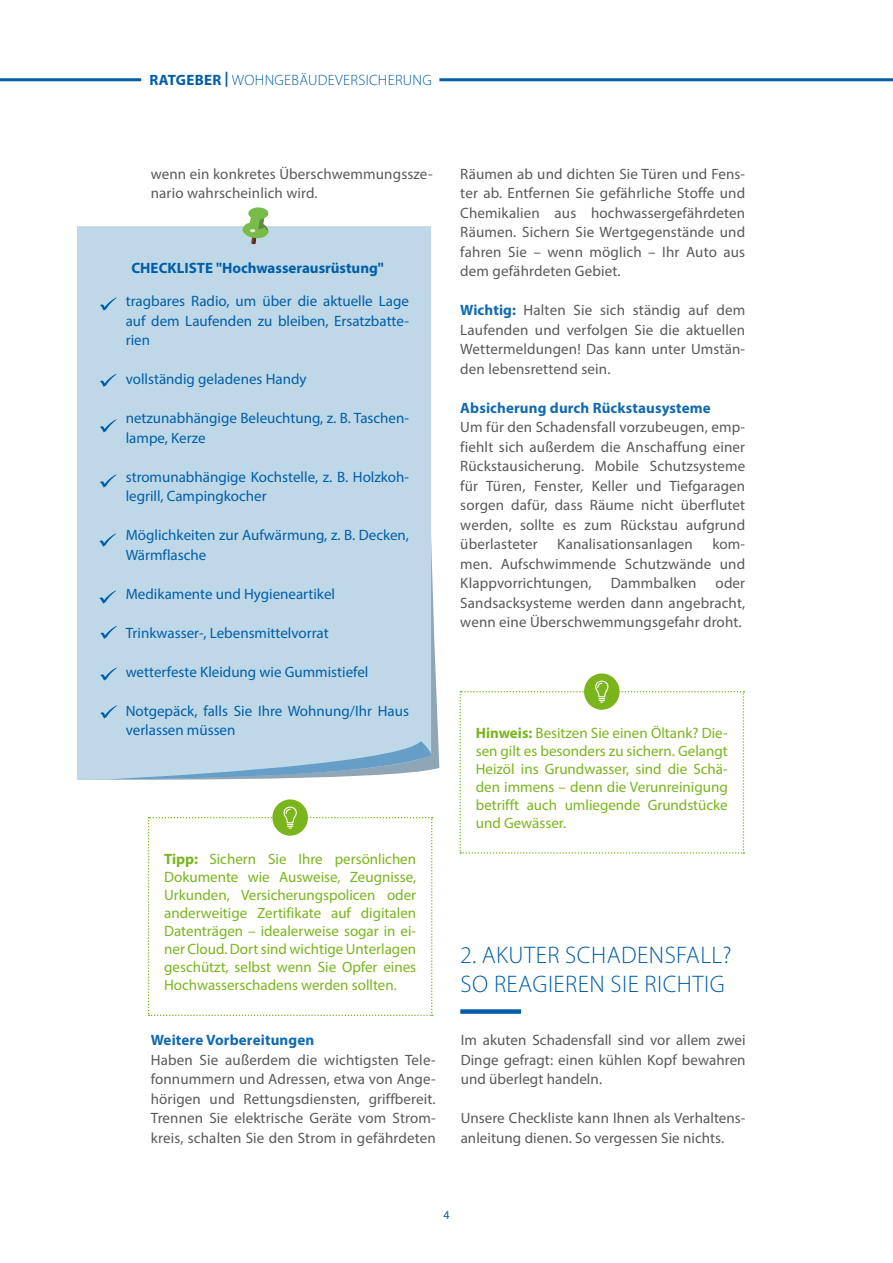
<style>
.page{position:relative;width:893px;height:1263px;background:#fff}
.page>*{position:absolute;margin:0;border:0;box-sizing:border-box;transform-origin:0 0}
.t1{font:300 24px/28.8px "Myriad Pro";letter-spacing:.02em;color:#005ea8}
.t2{font:15px/19.5px "Myriad Pro";letter-spacing:.01em;color:#595959;text-align:justify}
.t3{font:15px/18px "Myriad Pro";color:#7ab51c;text-align:justify}
.t4{font:15px/19.5px "Myriad Pro";color:#005ea8}
.t5{font:700 15px "Myriad Pro";letter-spacing:.01em;color:#116ab1}
.t6{font:300 15px "Myriad Pro";letter-spacing:.02em;color:#005ea8}
.t7{font:700 15px "Myriad Pro";color:#005ea8}
.t8{font:12px "Myriad Pro";color:#005ea8}
.s1{font-weight:700}
.s2{font-weight:700;color:#116ab1}
</style>
<div class="page">
<hr style="left:0;top:78px;width:141px;height:3px;background:#005ea8">
<hr style="left:439px;top:78px;width:454px;height:3px;background:#005ea8">
<svg style="left:431px;top:312px;width:8px;height:458px"></svg>
<div style="left:77px;top:226px;width:354px;height:554px;background:#bfd8e8"></div>
<svg style="left:109px;top:741px;width:322px;height:38px"></svg>
<div style="left:248px;top:207px;width:20px;height:12px;background:#79bb48;border-radius:50%"></div>
<svg style="left:242px;top:214px;width:28px;height:30px"></svg>
<svg style="left:100px;top:298px;width:17px;height:13px"></svg>
<svg style="left:99px;top:590px;width:17px;height:14px"></svg>
<svg style="left:100px;top:374px;width:17px;height:13px"></svg>
<svg style="left:100px;top:419px;width:17px;height:13px"></svg>
<svg style="left:100px;top:474px;width:17px;height:13px"></svg>
<svg style="left:99px;top:533px;width:17px;height:14px"></svg>
<svg style="left:100px;top:626px;width:17px;height:13px"></svg>
<svg style="left:100px;top:667px;width:17px;height:13px"></svg>
<svg style="left:100px;top:705px;width:17px;height:13px"></svg>
<svg style="left:272px;top:799px;width:36px;height:37px"></svg>
<svg style="left:148px;top:807px;width:285px;height:209px"></svg>
<svg style="left:584px;top:673px;width:36px;height:37px"></svg>
<svg style="left:459px;top:681px;width:285px;height:173px"></svg>
<div style="left:460px;top:1009px;width:61px;height:5px;background:#005ea8"></div>
<p class="t6" style="left:150px;top:73px;width:284px"><span class="s1">RATGEBER |</span> WOHNGEBÄUDEVERSICHERUNG</p>
<p class="t2" style="left:151px;top:165px;width:283px">wenn ein konkretes Überschwemmungssze&shy;nario wahrscheinlich wird.</p>
<p class="t7" style="left:131px;top:261px;width:254px">CHECKLISTE "Hochwasserausrüstung"</p>
<p class="t4" style="left:126px;top:292px;width:285px;text-align:justify">tragbares Radio, um über die aktuelle Lage auf dem Laufenden zu bleiben, Ersatzbatte&shy;rien</p>
<p class="t4" style="left:126px;top:370px;width:182px">vollständig geladenes Handy</p>
<p class="t4" style="left:126px;top:409px;width:285px">netzunabhängige Beleuchtung, z. B. Taschen&shy;lampe, Kerze</p>
<p class="t4" style="left:126px;top:468px;width:285px">stromunabhängige Kochstelle, z. B. Holzkoh&shy;legrill, Campingkocher</p>
<p class="t4" style="left:126px;top:526px;width:285px">Möglichkeiten zur Aufwärmung, z. B. Decken,<br>Wärmflasche</p>
<p class="t4" style="left:126px;top:585px;width:211px">Medikamente und Hygieneartikel</p>
<p class="t4" style="left:126px;top:624px;width:204px">Trinkwasser-, Lebensmittelvorrat</p>
<p class="t4" style="left:126px;top:663px;width:244px">wetterfeste Kleidung wie Gummistiefel</p>
<p class="t4" style="left:126px;top:702px;width:285px">Notgepäck, falls Sie Ihre Wohnung/Ihr Haus verlassen müssen</p>
<h1 class="t1" style="left:114px;top:585px;width:205px">FAHRRADDIEBSTAHL</h1>
<p class="t3" style="left:164px;top:850px;width:253px"><span class="s1">Tipp:</span> Sichern Sie Ihre persönlichen Dokumente wie Ausweise, Zeugnisse, Urkunden, Versicherungspolicen oder anderweitige Zertifikate auf digitalen Datenträgen – idealerweise sogar in ei&shy;ner Cloud. Dort sind wichtige Unterlagen geschützt, selbst wenn Sie Opfer eines Hochwasserschadens werden sollten.</p>
<p class="t5" style="left:151px;top:1034px;width:165px">Weitere Vorbereitungen</p>
<p class="t2" style="left:151px;top:1050px;width:286px">Haben Sie außerdem die wichtigsten Tele&shy;fonnummern und Adressen, etwa von Ange&shy;hörigen und Rettungsdiensten, griffbereit.<br>Trennen Sie elektrische Geräte vom Strom&shy;kreis, schalten Sie den Strom in gefährdeten</p>
<p class="t2" style="left:460px;top:164px;width:286px">Räumen ab und dichten Sie Türen und Fens&shy;ter ab. Entfernen Sie gefährliche Stoffe und Chemikalien aus hochwassergefährdeten Räumen. Sichern Sie Wertgegenstände und fahren Sie – wenn möglich – Ihr Auto aus dem gefährdeten Gebiet.</p>
<p class="t2" style="left:460px;top:301px;width:286px"><span class="s2">Wichtig:</span> Halten Sie sich ständig auf dem Laufenden und verfolgen Sie die aktuellen Wettermeldungen! Das kann unter Umstän&shy;den lebensrettend sein.</p>
<p class="t5" style="left:460px;top:401px;width:252px">Absicherung durch Rückstausysteme</p>
<p class="t2" style="left:460px;top:418px;width:286px">Um für den Schadensfall vorzubeugen, emp&shy;fiehlt sich außerdem die Anschaffung einer Rückstausicherung. Mobile Schutzsysteme für Türen, Fenster, Keller und Tiefgaragen sorgen dafür, dass Räume nicht überflutet werden, sollte es zum Rückstau aufgrund überlasteter</p>
<p class="t2" style="left:460px;top:535px;width:286px;text-indent:252px">kom&shy;men. Aufschwimmende Schutzwände und Klappvorrichtungen,</p>
<p class="t2" style="left:557px;top:535px;width:137px">Kanalisationsanlagen</p>
<p class="t2" style="left:460px;top:574px;width:286px;text-indent:255px">oder Sandsacksysteme werden dann angebracht, wenn eine Überschwemmungsgefahr droht.</p>
<p class="t2" style="left:611px;top:574px;width:87px">Dammbalken</p>
<p class="t3" style="left:476px;top:724px;width:254px"><span class="s1">Hinweis:</span> Besitzen Sie einen Öltank? Die&shy;sen gilt es besonders zu sichern. Gelangt Heizöl ins Grundwasser, sind die Schä&shy;den immens – denn die Verunreinigung betrifft auch umliegende Grundstücke und Gewässer.</p>
<h1 class="t1" style="left:460px;top:942px;width:273px">2. AKUTER SCHADENSFALL?<br>SO REAGIEREN SIE RICHTIG</h1>
<p class="t2" style="left:461px;top:1031px;width:286px">Im akuten Schadensfall sind vor allem zwei Dinge gefragt: einen kühlen Kopf bewahren und überlegt handeln.</p>
<p class="t2" style="left:461px;top:1109px;width:286px">Unsere Checkliste kann Ihnen als Verhaltens&shy;anleitung dienen. So vergessen Sie nichts.</p>
<p class="t8" style="left:443px;top:1209px;width:8px">4</p>
</div>
